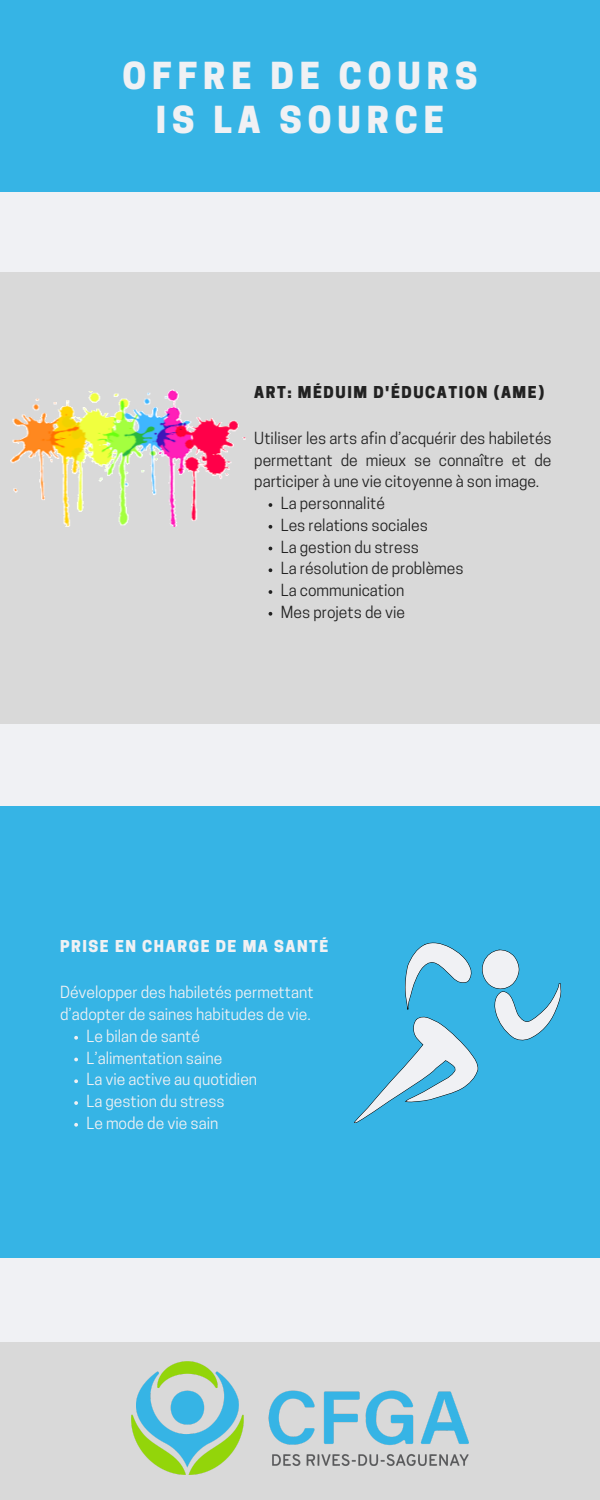
<style>
.page{position:relative;width:600px;height:1500px;background:#f0f1f4}
.page>*{position:absolute;margin:0;border:0;box-sizing:border-box;transform-origin:0 0}
.t1{font:800 34.9px "Cooper Hewitt";letter-spacing:.17em;color:#f0f1f4}
.t2{font:15.7px/21.8px "Cooper Hewitt";color:#222;text-align:justify}
.t3{font:15.7px/21.8px "Cooper Hewitt";color:#f0f1f4}
.t4{font:800 15.4px "Cooper Hewitt";letter-spacing:.1em;color:#222}
.t5{font:800 15.4px "Cooper Hewitt";letter-spacing:.1em;color:#f0f1f4}
</style>
<div class="page">
<div style="left:0;top:0;width:600px;height:192px;background:#36b4e5"></div>
<div style="left:0;top:272px;width:600px;height:452px;background:#d9d9d9"></div>
<div style="left:0;top:806px;width:600px;height:452px;background:#36b4e5"></div>
<div style="left:0;top:1342px;width:600px;height:158px;background:#d9d9d9"></div>
<svg style="left:354px;top:942px;width:207px;height:181px"></svg>
<img style="left:10px;top:389px;width:236px;height:137px">
<img style="left:132px;top:1362px;width:336px;height:113px">
<svg style="left:74px;top:1036px;width:4px;height:4px"></svg>
<svg style="left:74px;top:1058px;width:4px;height:3px"></svg>
<svg style="left:74px;top:1079px;width:4px;height:4px"></svg>
<svg style="left:74px;top:1101px;width:4px;height:4px"></svg>
<svg style="left:74px;top:1123px;width:4px;height:4px"></svg>
<svg style="left:269px;top:503px;width:3px;height:4px"></svg>
<svg style="left:269px;top:525px;width:3px;height:4px"></svg>
<svg style="left:269px;top:568px;width:3px;height:4px"></svg>
<svg style="left:269px;top:590px;width:3px;height:4px"></svg>
<svg style="left:269px;top:612px;width:3px;height:4px"></svg>
<p class="t1" style="left:123px;top:63px;width:356px">OFFRE DE COURS</p>
<p class="t1" style="left:156px;top:106px;width:290px">IS LA SOURCE</p>
<p class="t4" style="left:254px;top:387px;width:291px">ART: MÉDUIM D'ÉDUCATION (AME)</p>
<p class="t2" style="left:254px;top:429px;width:299px">Utiliser les arts afin d’acquérir des habiletés permettant de mieux se connaître et de participer à une vie citoyenne à son image.</p>
<p class="t2" style="left:281px;top:494px;width:105px">La personnalité</p>
<p class="t2" style="left:281px;top:516px;width:148px">Les relations sociales</p>
<p class="t2" style="left:281px;top:538px;width:140px">La gestion du stress</p>
<p class="t2" style="left:281px;top:560px;width:184px">La résolution de problèmes</p>
<p class="t2" style="left:281px;top:581px;width:125px">La communication</p>
<p class="t2" style="left:281px;top:603px;width:126px">Mes projets de vie</p>
<p class="t5" style="left:60px;top:941px;width:270px">PRISE EN CHARGE DE MA SANTÉ</p>
<p class="t3" style="left:60px;top:984px;width:255px">Développer des habiletés permettant d’adopter de saines habitudes de vie.</p>
<p class="t3" style="left:87px;top:1027px;width:115px">Le bilan de santé</p>
<p class="t3" style="left:87px;top:1049px;width:137px">L’alimentation saine</p>
<p class="t3" style="left:87px;top:1071px;width:172px">La vie active au quotidien</p>
<p class="t3" style="left:87px;top:1092px;width:140px">La gestion du stress</p>
<p class="t3" style="left:87px;top:1114px;width:133px">Le mode de vie sain</p>
</div>
